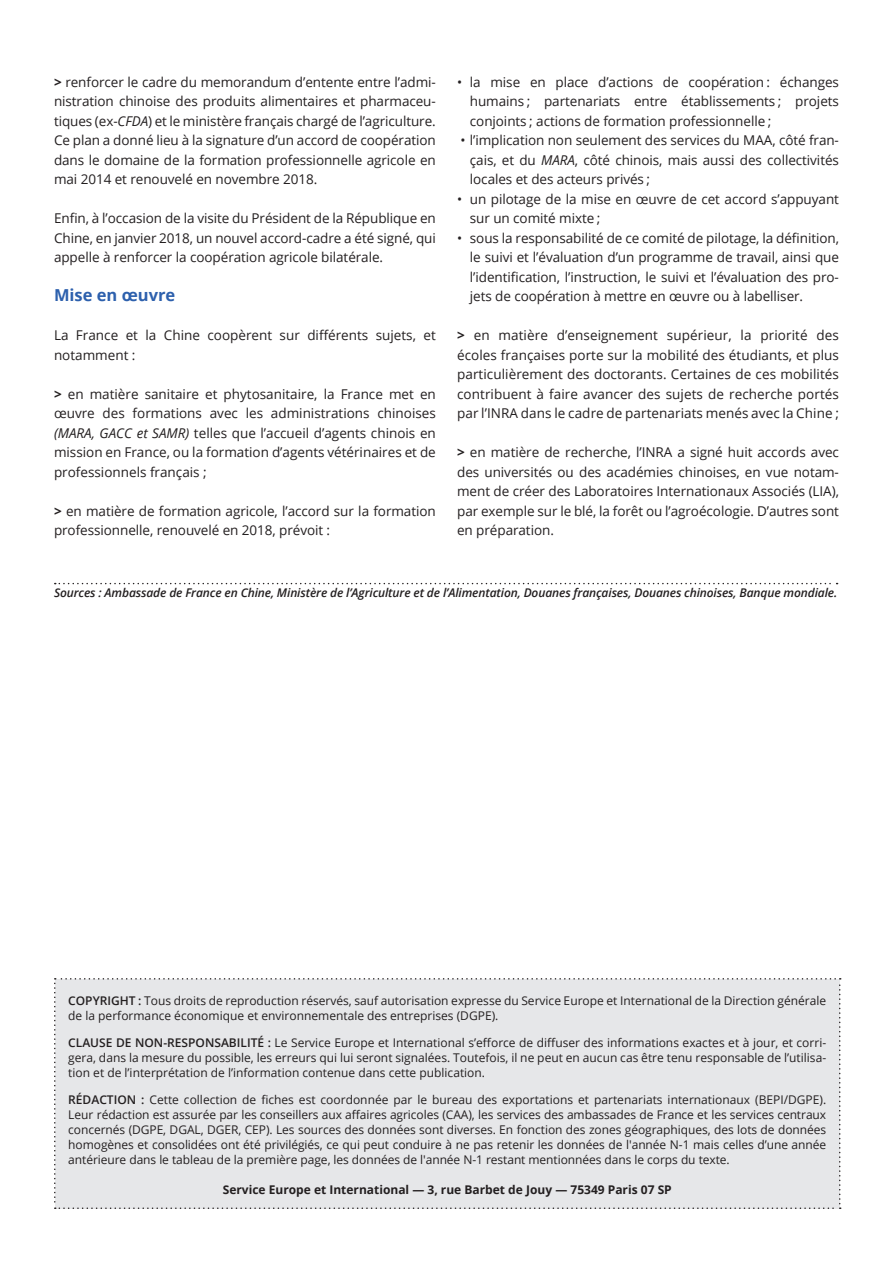
<style>
.page{position:relative;width:893px;height:1263px;background:#fff}
.page>*{position:absolute;margin:0;border:0;box-sizing:border-box;transform-origin:0 0}
.Intertitre{font:700 16.5px "Open Sans";color:#2d60ad}
.Texte{font:13.5px/19.5px "Open Sans";letter-spacing:-.005em;color:#231f20;text-align:justify}
.Texte-2{font:12px/15px "Open Sans";color:#231f20;text-align:justify}
.Source_ambassade{font:italic 600 12px "Open Sans";letter-spacing:-.01em;color:#231f20}
.Texte-3{font:700 12px "Open Sans";color:#231f20}
.s1{font-weight:700}
.s2{font-style:italic}
.s3{font-weight:600}
</style>
<div class="page">
<svg style="left:55px;top:583px;width:783px;height:1px"></svg>
<div style="left:54px;top:978px;width:787px;height:231px;background:#e6e7e9"></div>
<p class="Texte" style="left:54px;top:72px;width:383px"><span class="s1">&gt;</span> renforcer le cadre du memorandum d’entente entre l’admi&shy;nistration chinoise des produits alimentaires et pharmaceu&shy;tiques (ex-<span class="s2">CFDA</span>) et le ministère français chargé de l’agriculture.</p>
<p class="Texte" style="left:54px;top:130px;width:383px">Ce plan a donné lieu à la signature d’un accord de coopération dans le domaine de la formation professionnelle agricole en mai 2014 et renouvelé en novembre 2018.</p>
<p class="Texte" style="left:54px;top:208px;width:383px">Enfin, à l’occasion de la visite du Président de la République en Chine, en janvier 2018, un nouvel accord-cadre a été signé, qui appelle à renforcer la coopération agricole bilatérale.</p>
<p class="Intertitre" style="left:54px;top:284px;width:123px">Mise en œuvre</p>
<p class="Texte" style="left:54px;top:325px;width:383px">La France et la Chine coopèrent sur différents sujets, et notamment :</p>
<p class="Texte" style="left:54px;top:384px;width:383px"><span class="s1">&gt;</span> en matière sanitaire et phytosanitaire, la France met en œuvre des formations avec les administrations chinoises <span class="s2">(MARA, GACC et SAMR)</span> telles que l’accueil d’agents chinois en mission en France, ou la formation d’agents vétérinaires et de professionnels français ;</p>
<p class="Texte" style="left:54px;top:501px;width:383px"><span class="s1">&gt;</span> en matière de formation agricole, l’accord sur la formation professionnelle, renouvelé en 2018, prévoit :</p>
<p class="Texte" style="left:470px;top:72px;width:371px;text-indent:-13px">• la mise en place d’actions de coopération : échanges humains ; partenariats entre établissements ; projets conjoints ; actions de formation professionnelle ;</p>
<p class="Texte" style="left:470px;top:130px;width:371px;text-indent:-9px">• l’implication non seulement des services du MAA, côté fran&shy;çais, et du <span class="s2">MARA</span>, côté chinois, mais aussi des collectivités locales et des acteurs privés ;</p>
<p class="Texte" style="left:470px;top:189px;width:371px;text-indent:-13px">• un pilotage de la mise en œuvre de cet accord s’appuyant sur un comité mixte ;</p>
<p class="Texte" style="left:470px;top:228px;width:371px;text-indent:-13px">• sous la responsabilité de ce comité de pilotage, la définition, le suivi et l’évaluation d’un programme de travail, ainsi que l’identification, l’instruction, le suivi et l’évaluation des pro&shy;jets de coopération à mettre en œuvre ou à labelliser.</p>
<p class="Texte" style="left:457px;top:325px;width:383px"><span class="s1">&gt;</span> en matière d’enseignement supérieur, la priorité des écoles françaises porte sur la mobilité des étudiants, et plus particulièrement des doctorants. Certaines de ces mobilités contribuent à faire avancer des sujets de recherche portés par l’INRA dans le cadre de partenariats menés avec la Chine ;</p>
<p class="Texte" style="left:457px;top:442px;width:383px"><span class="s1">&gt;</span> en matière de recherche, l’INRA a signé huit accords avec des universités ou des académies chinoises, en vue notam&shy;ment de créer des Laboratoires Internationaux Associés (LIA), par exemple sur le blé, la forêt ou l’agroécologie. D’autres sont en préparation.</p>
<p class="Source_ambassade" style="left:54px;top:584px;width:785px">Sources : Ambassade de France en Chine, Ministère de l’Agriculture et de l’Alimentation, Douanes françaises, Douanes chinoises, Banque mondiale.</p>
<p class="Texte-2" style="left:68px;top:993px;width:759px"><span class="s3">COPYRIGHT :</span> Tous droits de reproduction réservés, sauf autorisation expresse du Service Europe et International de la Direction générale de la performance économique et environnementale des entreprises (DGPE).</p>
<p class="Texte-2" style="left:68px;top:1035px;width:759px"><span class="s3">CLAUSE DE NON-RESPONSABILITÉ :</span> Le Service Europe et International s’efforce de diffuser des informations exactes et à jour, et corri&shy;gera, dans la mesure du possible, les erreurs qui lui seront signalées. Toutefois, il ne peut en aucun cas être tenu responsable de l’utilisa&shy;tion et de l’interprétation de l’information contenue dans cette publication.</p>
<p class="Texte-2" style="left:68px;top:1092px;width:759px"><span class="s3">RÉDACTION :</span> Cette collection de fiches est coordonnée par le bureau des exportations et partenariats internationaux (BEPI/DGPE).<br>Leur rédaction est assurée par les conseillers aux affaires agricoles (CAA), les services des ambassades de France et les services centraux concernés (DGPE, DGAL, DGER, CEP). Les sources des données sont diverses. En fonction des zones géographiques, des lots de données homogènes et consolidées ont été privilégiés, ce qui peut conduire à ne pas retenir les données de l'année N-1 mais celles d’une année antérieure dans le tableau de la première page, les données de l'année N-1 restant mentionnées dans le corps du texte.</p>
<p class="Texte-3" style="left:223px;top:1181px;width:451px">Service Europe et International — 3, rue Barbet de Jouy — 75349 Paris 07 SP</p>
</div>
